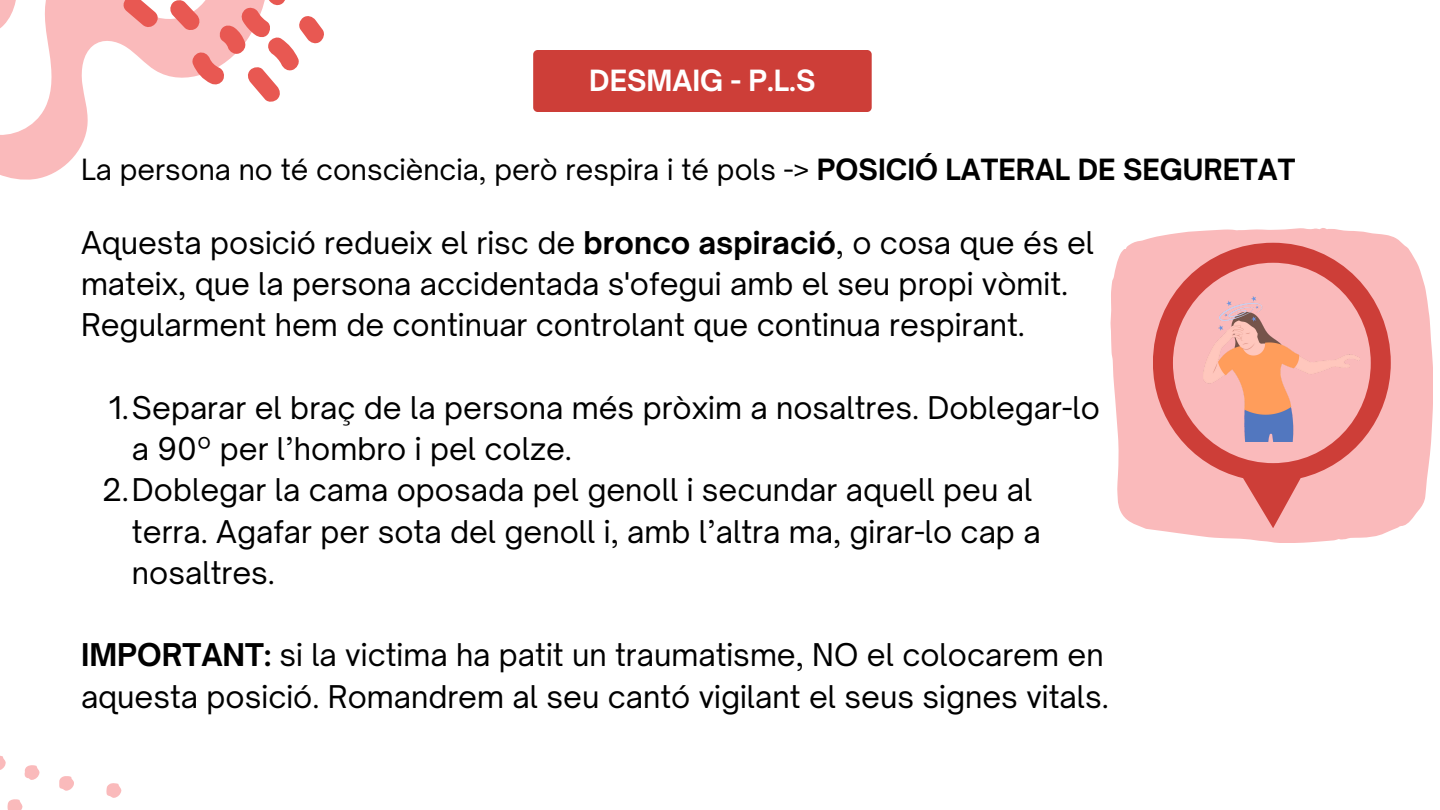
<style>
.page{position:relative;width:1440px;height:810px;background:#fff}
.page>*{position:absolute;margin:0;border:0;box-sizing:border-box;transform-origin:0 0}
.t1{font:30px/41.2px "Open Sauce One";color:#000}
.t2{font:28px "Open Sauce One";color:#000}
.t3{font:700 28px "Open Sauce One";color:#fff}
.s1{font-weight:700}
</style>
<div class="page">
<div style="left:533px;top:50px;width:339px;height:62px;background:#cd3e38;border-radius:4px"></div>
<svg style="left:0;top:0;width:324px;height:174px"></svg>
<svg style="left:106px;top:783px;width:16px;height:15px"></svg>
<svg style="left:8px;top:799px;width:15px;height:11px"></svg>
<svg style="left:24px;top:765px;width:16px;height:15px"></svg>
<svg style="left:0;top:756px;width:6px;height:14px"></svg>
<svg style="left:59px;top:776px;width:15px;height:15px"></svg>
<svg style="left:1110px;top:228px;width:323px;height:315px;fill:#fababb"></svg>
<svg style="left:1153px;top:243px;width:238px;height:285px;fill:#fababb"></svg>
<img style="left:1204px;top:296px;width:155px;height:146px">
<p class="t3" style="left:589px;top:63px;width:228px">DESMAIG - P.L.S</p>
<p class="t2" style="left:81px;top:152px;width:1216px">La persona no té consciència, però respira i té pols -&gt; <span class="s1">POSICIÓ LATERAL DE SEGURETAT</span></p>
<p class="t1" style="left:81px;top:222px;width:1015px">Aquesta posició redueix el risc de <span class="s1">bronco aspiració</span>, o cosa que és el mateix, que la persona accidentada s'ofegui amb el seu propi vòmit.<br>Regularment hem de continuar controlant que continua respirant.</p>
<p class="t1" style="left:132px;top:387px;width:969px;text-indent:-23px">1.Separar el braç de la persona més pròxim a nosaltres. Doblegar-lo a 90º per l’hombro i pel colze.</p>
<p class="t1" style="left:132px;top:469px;width:910px;text-indent:-30px">2.Doblegar la cama oposada pel genoll i secundar aquell peu al terra. Agafar per sota del genoll i, amb l’altra ma, girar-lo cap a nosaltres.</p>
<p class="t1" style="left:81px;top:634px;width:1030px"><span class="s1">IMPORTANT:</span> si la victima ha patit un traumatisme, NO el colocarem en aquesta posició. Romandrem al seu cantó vigilant el seus signes vitals.</p>
</div>
